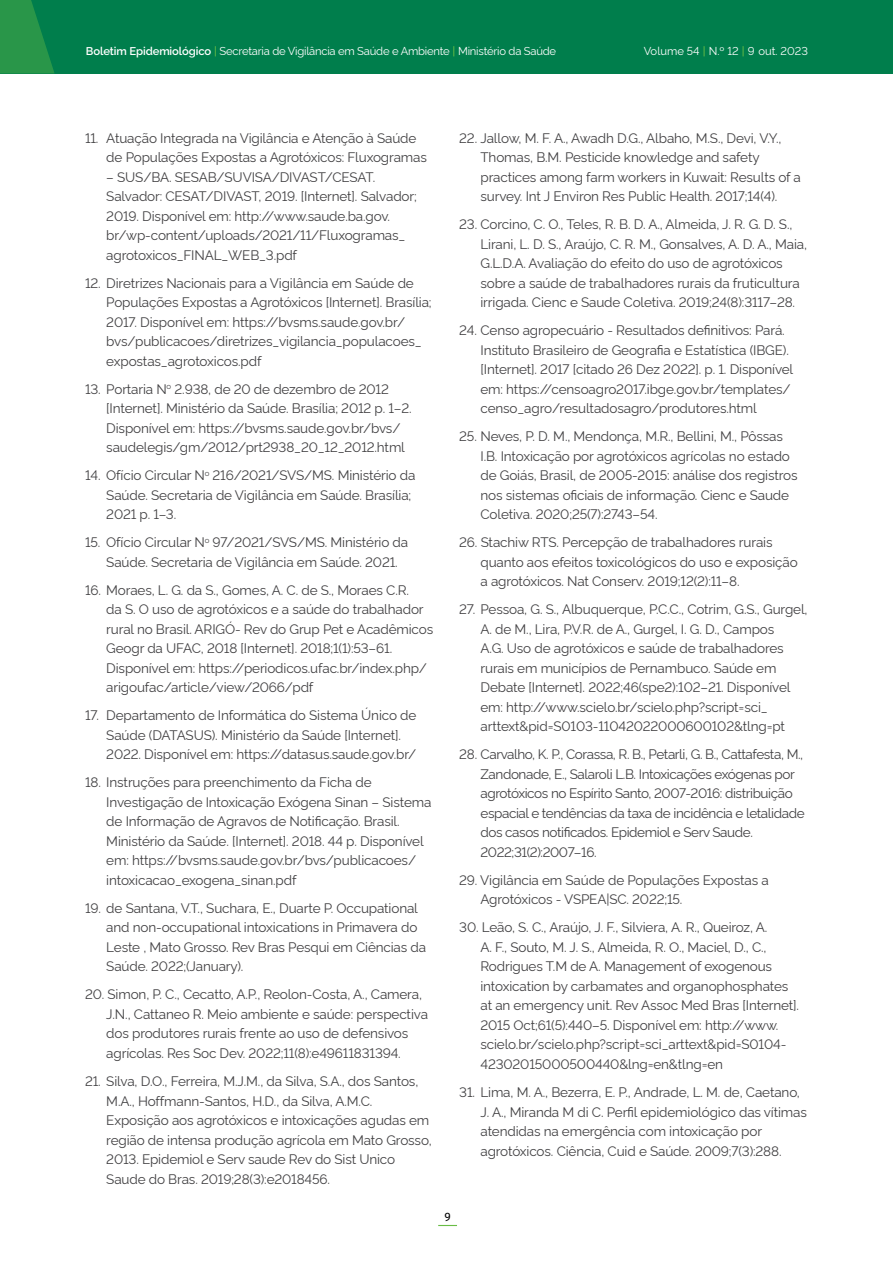
<style>
.page{position:relative;width:893px;height:1263px;background:#fff}
.page>*{position:absolute;margin:0;border:0;box-sizing:border-box;transform-origin:0 0}
.indentado_referencias2{font:13.5px/19.5px "Rawline";letter-spacing:-.01em;color:#414042}
.indentado_referencias2-2{font:13.5px/19.5px "Rawline";letter-spacing:-.03em;color:#414042}
.t1{font:12px "Fira Sans";color:#000}
.t2{font:11.25px "Rawline";letter-spacing:-.02em;color:#fff}
.t3{font:11.25px "Rawline";color:#fff}
.s1{font-weight:600}
.s2{font-weight:500;color:#69bd45}
</style>
<div class="page">
<div style="left:0;top:0;width:893px;height:74px;background:#007e4c"></div>
<svg style="left:438px;top:1225px;width:19px;height:1px"></svg>
<svg style="left:0;top:0;width:54px;height:74px"></svg>
<p class="t2" style="left:86px;top:42px;width:472px"><span class="s1">Boletim Epidemiológico</span> <span class="s2">|</span> Secretaria de Vigilância em Saúde e Ambiente <span class="s2">|</span> Ministério da Saúde</p>
<p class="t3" style="left:644px;top:43px;width:166px">Volume 54 <span class="s2">|</span> N.º 12 <span class="s2">|</span> 9 out. 2023</p>
<p class="indentado_referencias2" style="left:106px;top:127px;width:322px;text-indent:-21px">11. Atuação Integrada na Vigilância e Atenção à Saúde de Populações Expostas a Agrotóxicos: Fluxogramas</p>
<p class="indentado_referencias2" style="left:106px;top:166px;width:312px">– SUS/BA. SESAB/SUVISA/DIVAST/CESAT.<br>Salvador: CESAT/DIVAST, 2019. [Internet]. Salvador; 2019. Disponível em: http://www.saude.ba.gov. br/wp-content/uploads/2021/11/Fluxogramas_ agrotoxicos_FINAL_WEB_3.pdf</p>
<p class="indentado_referencias2" style="left:106px;top:272px;width:327px;text-indent:-21px">12. Diretrizes Nacionais para a Vigilância em Saúde de Populações Expostas a Agrotóxicos [Internet]. Brasília; 2017. Disponível em: https://bvsms.saude.gov.br/ bvs/publicacoes/diretrizes_vigilancia_populacoes_ expostas_agrotoxicos.pdf</p>
<p class="indentado_referencias2" style="left:106px;top:378px;width:307px;text-indent:-21px">13. Portaria N<sup>o</sup> 2.938, de 20 de dezembro de 2012 [Internet]. Ministério da Saúde. Brasília; 2012 p. 1–2.<br>Disponível em: https://bvsms.saude.gov.br/bvs/ saudelegis/gm/2012/prt2938_20_12_2012.html</p>
<p class="indentado_referencias2" style="left:106px;top:464px;width:311px;text-indent:-21px">14. Ofício Circular N<sup>o</sup> 216/2021/SVS/MS. Ministério da<br>Saúde. Secretaria de Vigilância em Saúde. Brasília;<br>2021 p. 1–3.</p>
<p class="indentado_referencias2" style="left:106px;top:531px;width:303px;text-indent:-21px">15. Ofício Circular N<sup>o</sup> 97/2021/SVS/MS. Ministério da<br>Saúde. Secretaria de Vigilância em Saúde. 2021.</p>
<p class="indentado_referencias2" style="left:106px;top:579px;width:328px;text-indent:-21px">16. Moraes, L. G. da S., Gomes, A. C. de S., Moraes C.R.<br>da S. O uso de agrotóxicos e a saúde do trabalhador rural no Brasil. ARIGÓ- Rev do Grup Pet e Acadêmicos Geogr da UFAC, 2018 [Internet]. 2018;1(1):53–61.<br>Disponível em: https://periodicos.ufac.br/index.php/ arigoufac/article/view/2066/pdf</p>
<p class="indentado_referencias2" style="left:106px;top:704px;width:312px;text-indent:-21px">17. Departamento de Informática do Sistema Único de<br>Saúde (DATASUS). Ministério da Saúde [Internet].<br>2022. Disponível em: https://datasus.saude.gov.br/</p>
<p class="indentado_referencias2" style="left:106px;top:771px;width:327px;text-indent:-21px">18. Instruções para preenchimento da Ficha de Investigação de Intoxicação Exógena Sinan – Sistema de Informação de Agravos de Notificação. Brasil.<br>Ministério da Saúde. [Internet]. 2018. 44 p. Disponível em: https://bvsms.saude.gov.br/bvs/publicacoes/ intoxicacao_exogena_sinan.pdf</p>
<p class="indentado_referencias2" style="left:106px;top:897px;width:321px;text-indent:-21px">19. de Santana, V.T., Suchara, E., Duarte P. Occupational and non-occupational intoxications in Primavera do Leste , Mato Grosso. Rev Bras Pesqui em Ciências da Saúde. 2022;(January).</p>
<p class="indentado_referencias2" style="left:106px;top:983px;width:323px;text-indent:-21px">20. Simon, P. C., Cecatto, A.P., Reolon-Costa, A., Camera, J.N., Cattaneo R. Meio ambiente e saúde: perspectiva dos produtores rurais frente ao uso de defensivos agrícolas. Res Soc Dev. 2022;11(8):e49611831394.</p>
<p class="indentado_referencias2" style="left:106px;top:1070px;width:327px;text-indent:-21px">21. Silva, D.O., Ferreira, M.J.M., da Silva, S.A., dos Santos, M.A., Hoffmann-Santos, H.D., da Silva, A.M.C.<br>Exposição aos agrotóxicos e intoxicações agudas em região de intensa produção agrícola em Mato Grosso, 2013. Epidemiol e Serv saude Rev do Sist Unico Saude do Bras. 2019;28(3):e2018456.</p>
<p class="indentado_referencias2" style="left:480px;top:127px;width:322px;text-indent:-21px">22. Jallow, M. F. A., Awadh D.G., Albaho, M.S., Devi, V.Y., Thomas, B.M. Pesticide knowledge and safety practices among farm workers in Kuwait: Results of a survey. Int J Environ Res Public Health. 2017;14(4).</p>
<p class="indentado_referencias2" style="left:480px;top:213px;width:328px;text-indent:-21px">23. Corcino, C. O., Teles, R. B. D. A., Almeida, J. R. G. D. S., Lirani, L. D. S., Araújo, C. R. M., Gonsalves, A. D. A., Maia, G.L.D.A. Avaliação do efeito do uso de agrotóxicos sobre a saúde de trabalhadores rurais da fruticultura irrigada. Cienc e Saude Coletiva. 2019;24(8):3117–28.</p>
<p class="indentado_referencias2" style="left:480px;top:319px;width:314px;text-indent:-21px">24. Censo agropecuário - Resultados definitivos: Pará.<br>Instituto Brasileiro de Geografia e Estatística (IBGE). [Internet]. 2017 [citado 26 Dez 2022]. p. 1. Disponível em: https://censoagro2017.ibge.gov.br/templates/ censo_agro/resultadosagro/produtores.html</p>
<p class="indentado_referencias2" style="left:480px;top:425px;width:319px;text-indent:-21px">25. Neves, P. D. M., Mendonça, M.R., Bellini, M., Pôssas I.B. Intoxicação por agrotóxicos agrícolas no estado de Goiás, Brasil, de 2005-2015: análise dos registros nos sistemas oficiais de informação. Cienc e Saude Coletiva. 2020;25(7):2743–54.</p>
<p class="indentado_referencias2" style="left:480px;top:531px;width:319px;text-indent:-21px">26. Stachiw RTS. Percepção de trabalhadores rurais quanto aos efeitos toxicológicos do uso e exposição a agrotóxicos. Nat Conserv. 2019;12(2):11–8.</p>
<p class="indentado_referencias2" style="left:480px;top:598px;width:329px;text-indent:-21px">27. Pessoa, G. S., Albuquerque, P.C.C., Cotrim, G.S., Gurgel, A. de M., Lira, P.V.R. de A., Gurgel, I. G. D., Campos<br>A.G. Uso de agrotóxicos e saúde de trabalhadores rurais em municípios de Pernambuco. Saúde em Debate [Internet]. 2022;46(spe2):102–21. Disponível em: http://www.scielo.br/scielo.php?script=sci_ arttext&amp;pid=S0103-11042022000600102&amp;tlng=pt</p>
<p class="indentado_referencias2-2" style="left:480px;top:743px;width:326px;text-indent:-21px">28. Carvalho, K. P., Corassa, R. B., Petarli, G. B., Cattafesta, M., Zandonade, E., Salaroli L.B. Intoxicações exógenas por agrotóxicos no Espírito Santo, 2007-2016: distribuição espacial e tendências da taxa de incidência e letalidade dos casos notificados. Epidemiol e Serv Saude.<br>2022;31(2):2007–16.</p>
<p class="indentado_referencias2" style="left:480px;top:869px;width:290px;text-indent:-21px">29. Vigilância em Saúde de Populações Expostas a<br>Agrotóxicos - VSPEA|SC. 2022;15.</p>
<p class="indentado_referencias2" style="left:480px;top:916px;width:320px;text-indent:-21px">30. Leão, S. C., Araújo, J. F., Silviera, A. R., Queiroz, A.<br>A. F., Souto, M. J. S., Almeida, R. O., Maciel, D., C., Rodrigues T.M de A. Management of exogenous intoxication by carbamates and organophosphates at an emergency unit. Rev Assoc Med Bras [Internet].<br>2015 Oct;61(5):440–5. Disponível em: http://www. scielo.br/scielo.php?script=sci_arttext&amp;pid=S0104- 42302015000500440&amp;lng=en&amp;tlng=en</p>
<p class="indentado_referencias2" style="left:480px;top:1081px;width:328px;text-indent:-21px">31. Lima, M. A., Bezerra, E. P., Andrade, L. M. de, Caetano, J. A., Miranda M di C. Perfil epidemiológico das vítimas atendidas na emergência com intoxicação por agrotóxicos. Ciência, Cuid e Saúde. 2009;7(3):288.</p>
<p class="t1" style="left:444px;top:1207px;width:8px">9</p>
</div>
